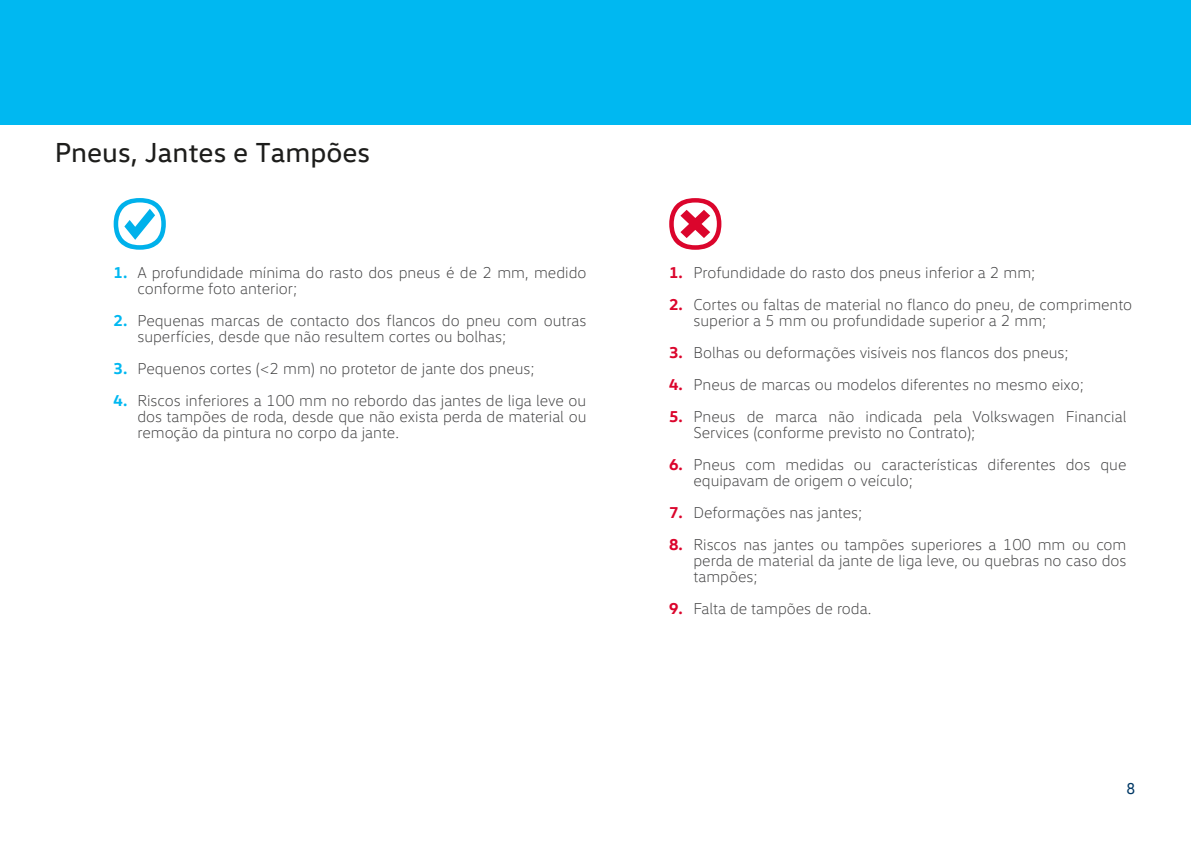
<style>
.page{position:relative;width:1191px;height:851px;background:#fff}
.page>*{position:absolute;margin:0;border:0;box-sizing:border-box;transform-origin:0 0}
.t1{font:28px "VW Head";color:#1d1d1b}
.t2{font:300 16px/32px "VW Head";color:#404041}
.t3{font:700 16px/32px "VW Head";color:#db052c}
.t4{font:700 16px/32px "VW Head";color:#00b8f1}
.t5{font:16px "VW Text";color:#003865}
</style>
<div class="page">
<svg style="left:114px;top:198px;width:52px;height:52px"></svg>
<svg style="left:669px;top:198px;width:52px;height:52px"></svg>
<div style="left:0;top:0;width:1191px;height:125px;background:#00b8f1"></div>
<h1 class="t1" style="left:55px;top:135px;width:317px">Pneus, Jantes e Tampões</h1>
<p class="t4" style="left:114px;top:256px;width:15px">1.</p>
<p class="t4" style="left:114px;top:304px;width:15px">2.</p>
<p class="t4" style="left:114px;top:352px;width:15px">3.<br>4.</p>
<p class="t2" style="left:137px;top:264px;width:450px;line-height:16px">A profundidade mínima do rasto dos pneus é de 2 mm, medido conforme foto anterior;</p>
<p class="t2" style="left:137px;top:312px;width:450px;line-height:16px">Pequenas marcas de contacto dos flancos do pneu com outras superfícies, desde que não resultem cortes ou bolhas;</p>
<p class="t2" style="left:137px;top:352px;width:450px">Pequenos cortes (&lt;2 mm) no protetor de jante dos pneus;<br>Riscos inferiores a 100 mm no rebordo das jantes de liga leve ou</p>
<p class="t2" style="left:137px;top:408px;width:450px;line-height:16px">dos tampões de roda, desde que não exista perda de material ou remoção da pintura no corpo da jante.</p>
<p class="t3" style="left:669px;top:256px;width:15px">1.<br>2.</p>
<p class="t3" style="left:669px;top:336px;width:15px;text-align:justify">3.<br>4.<br>5.</p>
<p class="t3" style="left:669px;top:448px;width:15px">6.</p>
<p class="t3" style="left:669px;top:496px;width:15px">7.<br>8.</p>
<p class="t3" style="left:669px;top:592px;width:15px">9.</p>
<p class="t2" style="left:693px;top:256px;width:440px">Profundidade do rasto dos pneus inferior a 2 mm;<br>Cortes ou faltas de material no flanco do pneu, de comprimento</p>
<p class="t2" style="left:693px;top:304px;width:434px">superior a 5 mm ou profundidade superior a 2 mm;<br>Bolhas ou deformações visíveis nos flancos dos pneus;<br>Pneus de marcas ou modelos diferentes no mesmo eixo; Pneus de marca não indicada pela Volkswagen Financial</p>
<p class="t2" style="left:693px;top:416px;width:434px">Services (conforme previsto no Contrato);<br>Pneus com medidas ou características diferentes dos que</p>
<p class="t2" style="left:693px;top:464px;width:434px">equipavam de origem o veículo;<br>Deformações nas jantes;<br>Riscos nas jantes ou tampões superiores a 100 mm ou com</p>
<p class="t2" style="left:693px;top:552px;width:434px;line-height:16px">perda de material da jante de liga leve, ou quebras no caso dos tampões;</p>
<p class="t2" style="left:693px;top:592px;width:179px">Falta de tampões de roda.</p>
<p class="t5" style="left:1126px;top:778px;width:10px">8</p>
</div>
